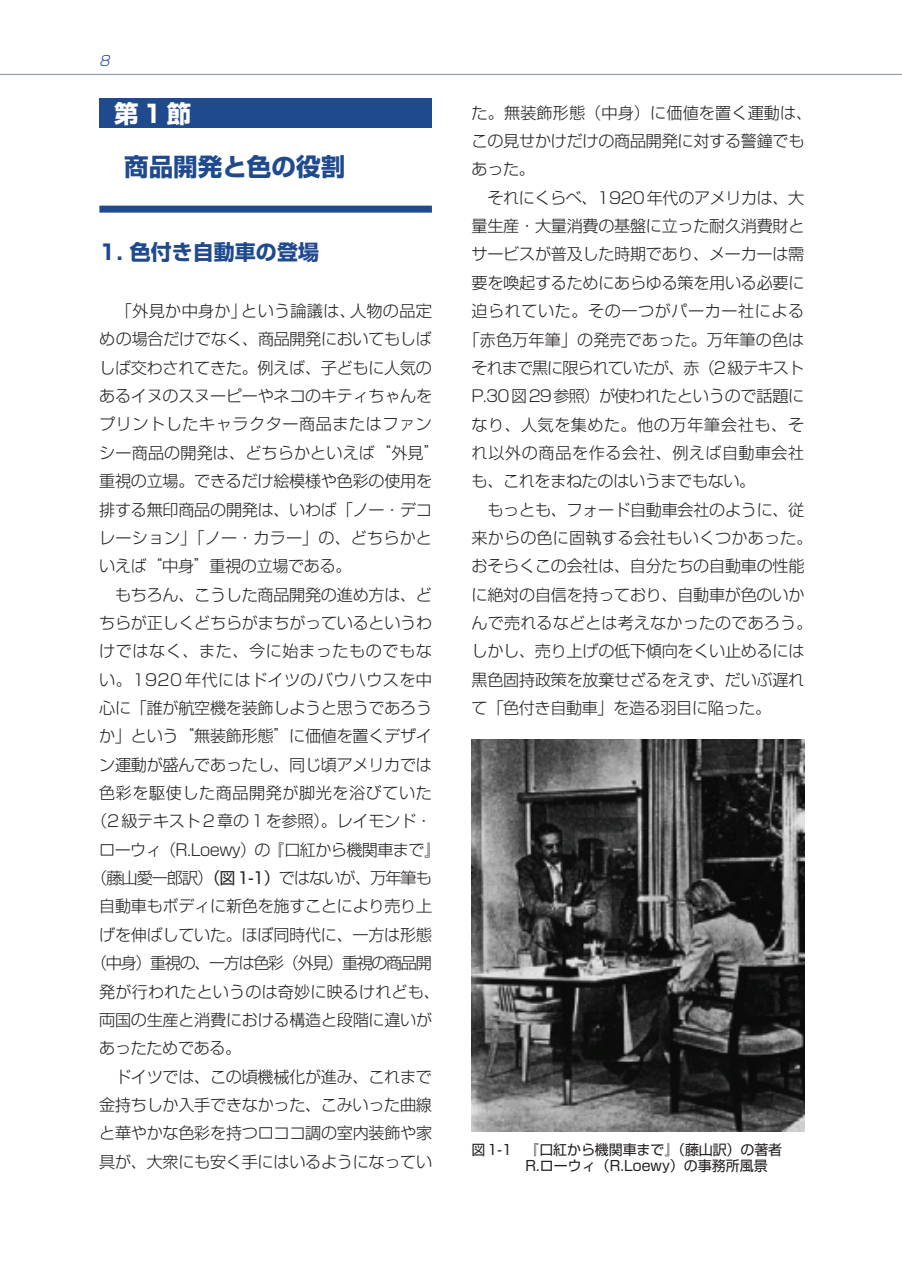
<style>
.page{position:relative;width:902px;height:1274px;background:#fff}
.page>*{position:absolute;margin:0;border:0;box-sizing:border-box;transform-origin:0 0}
.t1{font:700 24.5px "Shin Go";color:#204a8e}
.t2{font:700 24.5px "Shin Go";color:#fff}
.t3{font:700 21px "Shin Go";color:#204a8e}
.t4{font:300 16.1px/28.3px "Shin Go";letter-spacing:-.015em;color:#231f20}
.t5{font:300 16.1px "Shin Go";letter-spacing:.01em;color:#231f20}
.t6{font:300 16.1px "Shin Go";letter-spacing:.035em;color:#231f20}
.t7{font:300 16.1px "Shin Go";letter-spacing:-.06em;color:#231f20}
.t8{font:300 16.1px "Shin Go";letter-spacing:.04em;color:#231f20}
.t9{font:300 16.1px "Shin Go";letter-spacing:-.04em;color:#231f20}
.t10{font:300 16.1px "Shin Go";letter-spacing:-.085em;color:#231f20}
.t11{font:300 16.1px "Shin Go";letter-spacing:.02em;color:#231f20}
.t12{font:14px/15.8px "Shin Go";color:#231f20}
.t13{font:italic 300 13.83px "Shin Go";color:#204a8e}
.s1{font-weight:400}
</style>
<div class="page">
<hr style="left:0;top:74px;width:901px;height:1px;background:#818dbc">
<div style="left:99px;top:99px;width:333px;height:29px;background:#204a8e"></div>
<div style="left:99px;top:206px;width:333px;height:7px;background:#204a8e"></div>
<img style="left:471px;top:739px;width:332px;height:392px">
<p class="t13" style="left:99px;top:55px;width:15px">8</p>
<h1 class="t2" style="left:114px;top:104px;width:78px">第1節</h1>
<h1 class="t1" style="left:124px;top:158px;width:222px">商品開発と色の役割</h1>
<h2 class="t3" style="left:99px;top:245px;width:221px">1. 色付き自動車の登場</h2>
<p class="t4" style="left:99px;top:299px;width:342px;text-indent:17px">「外見か中身か」という論議は、人物の品定めの場合だけでなく、商品開発においてもしばしば交わされてきた。例えば、子どもに人気のあるイヌのスヌーピーやネコのキティちゃんをプリントしたキャラクター商品またはファンシー商品の開発は、どちらかといえば“外見”重視の立場。できるだけ絵模様や色彩の使用を排する無印商品の開発は、いわば「ノー・デコレーション」「ノー・カラー」の、どちらかといえば“中身”重視の立場である。</p>
<p class="t4" style="left:115px;top:583px;width:318px">もちろん、こうした商品開発の進め方は、ど</p>
<p class="t4" style="left:99px;top:611px;width:334px">ちらが正しくどちらがまちがっているというわ</p>
<p class="t6" style="left:99px;top:645px;width:334px">けではなく、また、今に始まったものでもな</p>
<p class="t11" style="left:99px;top:674px;width:334px">い。1920年代にはドイツのバウハウスを中</p>
<p class="t4" style="left:99px;top:696px;width:334px">心に「誰が航空機を装飾しようと思うであろう</p>
<p class="t4" style="left:99px;top:724px;width:334px">か」という“無装飾形態”に価値を置くデザイ</p>
<p class="t4" style="left:99px;top:753px;width:334px">ン運動が盛んであったし、同じ頃アメリカでは</p>
<p class="t6" style="left:99px;top:787px;width:334px">色彩を駆使した商品開発が脚光を浴びていた</p>
<p class="t4" style="left:91px;top:809px;width:342px">（2級テキスト2章の1を参照）。レイモンド・</p>
<p class="t9" style="left:99px;top:844px;width:342px">ローウィ（R.Loewy）の『口紅から機関車まで』</p>
<p class="t7" style="left:91px;top:872px;width:342px">（藤山愛一郎訳）<span class="s1">（図1-1）</span>ではないが、万年筆も</p>
<p class="t4" style="left:99px;top:894px;width:334px">自動車もボディに新色を施すことにより売り上</p>
<p class="t4" style="left:99px;top:923px;width:334px">げを伸ばしていた。ほぼ同時代に、一方は形態</p>
<p class="t10" style="left:91px;top:957px;width:342px">（中身）重視の、一方は色彩（外見）重視の商品開</p>
<p class="t5" style="left:99px;top:985px;width:342px">発が行われたというのは奇妙に映るけれども、</p>
<p class="t4" style="left:99px;top:1008px;width:334px">両国の生産と消費における構造と段階に違いが</p>
<p class="t4" style="left:99px;top:1036px;width:143px">あったためである。</p>
<p class="t4" style="left:115px;top:1065px;width:318px">ドイツでは、この頃機械化が進み、これまで</p>
<p class="t4" style="left:99px;top:1093px;width:334px">金持ちしか入手できなかった、こみいった曲線</p>
<p class="t4" style="left:99px;top:1121px;width:334px">と華やかな色彩を持つロココ調の室内装飾や家</p>
<p class="t4" style="left:99px;top:1150px;width:334px">具が、大衆にも安く手にはいるようになってい</p>
<p class="t4" style="left:471px;top:101px;width:342px">た。無装飾形態（中身）に価値を置く運動は、この見せかけだけの商品開発に対する警鐘でもあった。</p>
<p class="t4" style="left:487px;top:186px;width:318px">それにくらべ、1920年代のアメリカは、大</p>
<p class="t4" style="left:471px;top:214px;width:334px">量生産・大量消費の基盤に立った耐久消費財と</p>
<p class="t4" style="left:471px;top:242px;width:334px">サービスが普及した時期であり、メーカーは需</p>
<p class="t4" style="left:471px;top:271px;width:334px">要を喚起するためにあらゆる策を用いる必要に</p>
<p class="t6" style="left:471px;top:305px;width:334px">迫られていた。その一つがパーカー社による</p>
<p class="t5" style="left:463px;top:333px;width:342px">「赤色万年筆」の発売であった。万年筆の色は</p>
<p class="t7" style="left:471px;top:362px;width:334px">それまで黒に限られていたが、赤（2級テキスト</p>
<p class="t4" style="left:471px;top:384px;width:334px">P.30図29参照）が使われたというので話題に</p>
<p class="t8" style="left:471px;top:418px;width:334px">なり、人気を集めた。他の万年筆会社も、そ</p>
<p class="t8" style="left:471px;top:447px;width:334px">れ以外の商品を作る会社、例えば自動車会社</p>
<p class="t4" style="left:471px;top:469px;width:285px">も、これをまねたのはいうまでもない。</p>
<p class="t4" style="left:487px;top:498px;width:318px">もっとも、フォード自動車会社のように、従</p>
<p class="t5" style="left:471px;top:532px;width:342px">来からの色に固執する会社もいくつかあった。</p>
<p class="t4" style="left:471px;top:554px;width:334px">おそらくこの会社は、自分たちの自動車の性能</p>
<p class="t4" style="left:471px;top:583px;width:334px">に絶対の自信を持っており、自動車が色のいか</p>
<p class="t5" style="left:471px;top:617px;width:342px">んで売れるなどとは考えなかったのであろう。</p>
<p class="t4" style="left:471px;top:639px;width:334px">しかし、売り上げの低下傾向をくい止めるには</p>
<p class="t4" style="left:471px;top:668px;width:334px">黒色固持政策を放棄せざるをえず、だいぶ遅れ</p>
<p class="t4" style="left:471px;top:696px;width:301px">て「色付き自動車」を造る羽目に陥った。</p>
<p class="t12" style="left:525px;top:1143px;width:258px;text-indent:-54px">図1-1 『口紅から機関車まで』（藤山訳）の著者<br>R.ローウィ（R.Loewy）の事務所風景</p>
</div>
